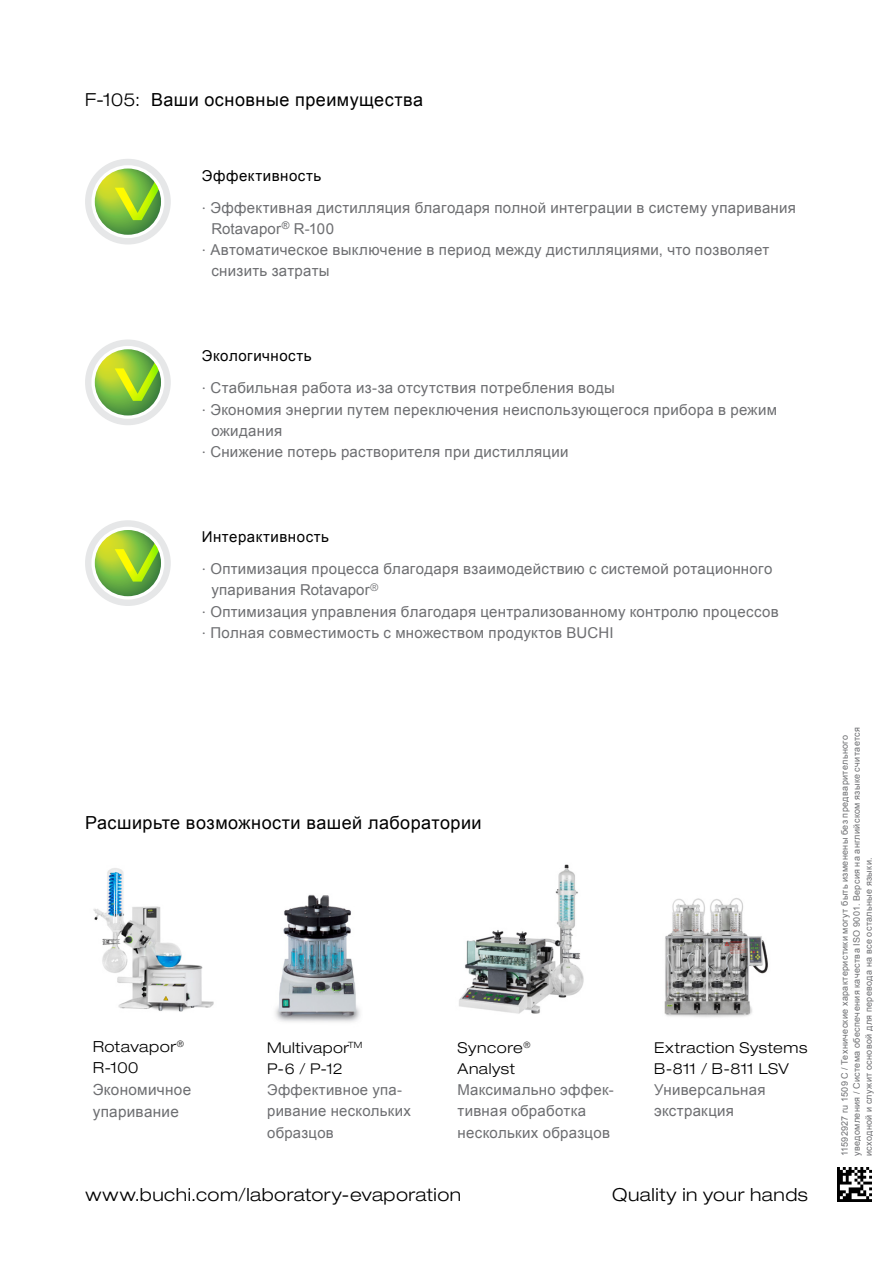
<style>
.page{position:relative;width:893px;height:1263px;background:#fff}
.page>*{position:absolute;margin:0;border:0;box-sizing:border-box;transform-origin:0 0}
.EN_Title{font:300 expanded 18px "Helvetica Neue LT Std";letter-spacing:.025em;color:#000}
.RU_Title{font:18px "Arial";letter-spacing:.025em;color:#000}
.t1{font:15.3px/21.6px "Arial";letter-spacing:.02em;color:#6d6e71}
.t2{font:15px/21.3px "Arial";letter-spacing:.02em;color:#6d6e71}
.t3{font:300 expanded 15px/21.3px "Helvetica Neue LT Std";letter-spacing:.03em;color:#000}
.RU_Title_small_down{font:15px "Arial";letter-spacing:.035em;color:#000}
.t4{font:14.85px/21px "Arial";letter-spacing:.02em;color:#6d6e71}
.RU_Barcode{font:9px/12px "Arial";letter-spacing:.04em;color:#6d6e71}
.s1{font-family:"Helvetica Neue LT Std";font-weight:300}
.s2{font-family:"Helvetica Neue LT Std";font-weight:300;font-stretch:expanded;color:#000}
.s3{font-family:"Arial";font-weight:400;font-stretch:normal;color:#6d6e71}
</style>
<div class="page">
<img style="left:838px;top:1167px;width:34px;height:34px">
<div style="left:85px;top:159px;width:86px;height:85px;background:#e6e7e8;border-radius:50%"></div>
<svg style="left:91px;top:165px;width:73px;height:73px"></svg>
<svg style="left:95px;top:169px;width:66px;height:66px"></svg>
<svg style="left:110px;top:168px;width:51px;height:67px;background:#9bc852"></svg>
<div style="left:85px;top:339px;width:86px;height:86px;background:#e6e7e8;border-radius:50%"></div>
<svg style="left:91px;top:346px;width:73px;height:73px"></svg>
<svg style="left:95px;top:349px;width:66px;height:66px"></svg>
<svg style="left:110px;top:349px;width:51px;height:67px;background:#9bc852"></svg>
<div style="left:85px;top:520px;width:86px;height:86px;background:#e6e7e8;border-radius:50%"></div>
<svg style="left:91px;top:527px;width:73px;height:72px"></svg>
<svg style="left:95px;top:530px;width:66px;height:66px"></svg>
<svg style="left:110px;top:530px;width:51px;height:66px;background:#9ac74f"></svg>
<img style="left:93px;top:868px;width:121px;height:144px">
<img style="left:275px;top:894px;width:85px;height:128px">
<img style="left:459px;top:864px;width:125px;height:150px">
<img style="left:664px;top:898px;width:104px;height:119px">
<p class="EN_Title" style="left:85px;top:89px;width:57px">F-105:</p>
<p class="RU_Title" style="left:151px;top:88px;width:274px">Ваши основные преимущества</p>
<p class="RU_Title_small_down" style="left:202px;top:166px;width:121px">Эффективность</p>
<p class="t2" style="left:211px;top:197px;width:586px;text-indent:-9px"><span class="s1">∙</span> Эффективная дистилляция благодаря полной интеграции в систему упаривания<br>Rotavapor<sup>®</sup> R-100</p>
<p class="t2" style="left:211px;top:239px;width:560px;text-indent:-9px"><span class="s1">∙</span> Автоматическое выключение в период между дистилляциями, что позволяет снизить затраты</p>
<p class="RU_Title_small_down" style="left:202px;top:346px;width:111px">Экологичность</p>
<p class="t2" style="left:202px;top:378px;width:414px"><span class="s1">∙</span> Стабильная работа из-за отсутствия потребления воды</p>
<p class="t2" style="left:211px;top:399px;width:567px;text-indent:-9px"><span class="s1">∙</span> Экономия энергии путем переключения неиспользующегося прибора в режим ожидания</p>
<p class="t2" style="left:202px;top:441px;width:368px"><span class="s1">∙</span> Снижение потерь растворителя при дистилляции</p>
<p class="RU_Title_small_down" style="left:202px;top:527px;width:129px">Интерактивность</p>
<p class="t2" style="left:211px;top:558px;width:563px;text-indent:-9px"><span class="s1">∙</span> Оптимизация процесса благодаря взаимодействию с системой ротационного упаривания Rotavapor<sup>®</sup></p>
<p class="t2" style="left:202px;top:601px;width:578px"><span class="s1">∙</span> Оптимизация управления благодаря централизованному контролю процессов</p>
<p class="t2" style="left:202px;top:622px;width:413px"><span class="s1">∙</span> Полная совместимость с множеством продуктов BUCHI</p>
<p class="RU_Title" style="left:85px;top:811px;width:398px">Расширьте возможности вашей лаборатории</p>
<p class="t1" style="left:93px;top:1036px;width:100px"><span class="s2">Rotavapor</span><sup>®<br></sup><span class="s2">R-100<br></span>Экономичное упаривание</p>
<p class="t4" style="left:267px;top:1038px;width:145px"><span class="s2">Multivapor</span><sup>TM<br></sup><span class="s2">P-6 / P-12<br></span>Эффективное упа&shy;ривание нескольких образцов</p>
<p class="t2" style="left:458px;top:1037px;width:158px"><span class="s2">Syncore</span><sup>®<br></sup><span class="s2">Analyst<br></span>Максимально эффек&shy;тивная обработка нескольких образцов</p>
<p class="t3" style="left:654px;top:1036px;width:155px">Extraction Systems<br>B-811 / B-811 LSV<br><span class="s3">Универсальная экстракция</span></p>
<p class="EN_Title" style="left:86px;top:1184px;width:377px">www.buchi.com/laboratory-evaporation</p>
<p class="EN_Title" style="left:612px;top:1184px;width:197px">Quality in your hands</p>
<p class="RU_Barcode" style="left:839px;top:1156px;width:431px;rotate:-90deg">11592927 ru 1509 C / Технические характеристики могут быть изменены без предварительного уведомления / Система обеспечения качества ISO 9001. Версия на английском языке считается исходной и служит основой для перевода на все остальные языки.</p>
</div>
